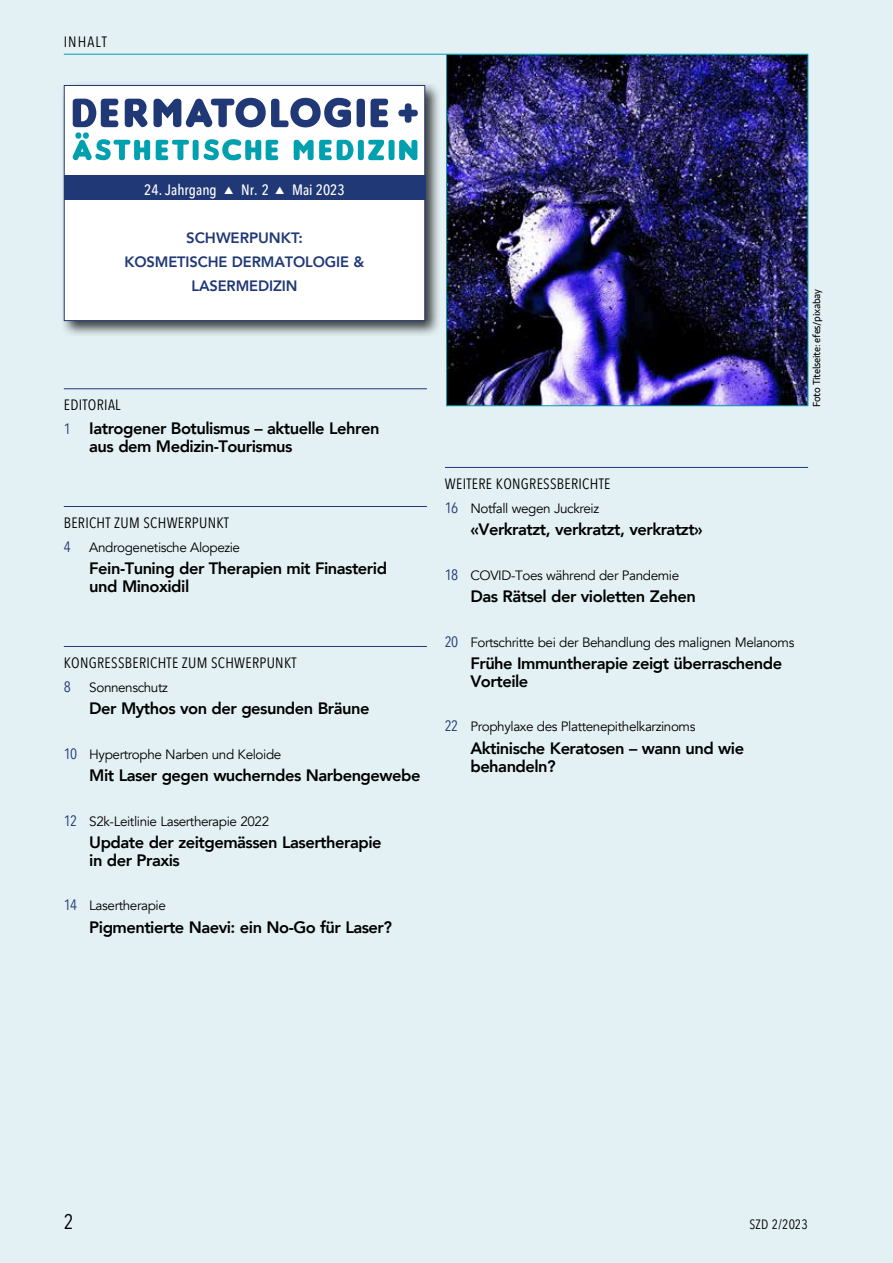
<style>
.page{position:relative;width:893px;height:1263px;background:#e4f1f4}
.page>*{position:absolute;margin:0;border:0;box-sizing:border-box;transform-origin:0 0}
.t1{font:21px "Avenir Next Condensed";color:#000}
.t2{font:800 16.5px/18px "Avenir";letter-spacing:-.03em;color:#000}
.t3{font:15px "Avenir Next Condensed";letter-spacing:.02em;color:#000}
.t4{font:800 15px/24px "Avenir";letter-spacing:-.01em;color:#203876;text-align:center}
.t5{font:500 15px "Avenir Next Condensed";color:#fff}
.t6{font:13.5px "Avenir";letter-spacing:-.03em;color:#000}
.t7{font:13.5px "Avenir Next Condensed";letter-spacing:.02em;color:#000}
.t8{font:10.5px "Seravek";letter-spacing:-.03em;color:#000}
.s1{font-family:"Avenir Next Condensed";font-weight:400;font-size:15px;color:#203876}
.s2{font-family:"Avenir Next Condensed";font-size:15px;color:#203876}
</style>
<div class="page">
<hr style="left:64px;top:388px;width:363px;height:1px;background:#203876">
<hr style="left:64px;top:506px;width:363px;height:1px;background:#203876">
<hr style="left:64px;top:646px;width:363px;height:1px;background:#203876">
<hr style="left:445px;top:467px;width:363px;height:1px;background:#203876">
<div style="left:60px;top:81px;width:382px;height:256px;background:#000;opacity:.75"></div>
<div style="left:64px;top:85px;width:361px;height:236px;background:#fff;border:1px solid #203876"></div>
<hr style="left:64px;top:54px;width:744px;height:1px;background:#00a0af">
<div style="left:357px;top:99px;width:8px;height:28px;background:#203876;border-radius:4px"></div>
<svg style="left:371px;top:99px;width:17px;height:28px"></svg>
<svg style="left:398px;top:103px;width:20px;height:20px"></svg>
<svg style="left:73px;top:98px;width:280px;height:62px"></svg>
<div style="left:358px;top:140px;width:6px;height:20px;background:#00a0af;border-radius:3px"></div>
<svg style="left:368px;top:140px;width:16px;height:20px"></svg>
<div style="left:389px;top:140px;width:6px;height:20px;background:#00a0af;border-radius:3px"></div>
<svg style="left:399px;top:140px;width:18px;height:20px"></svg>
<div style="left:64px;top:176px;width:361px;height:24px;background:#203876"></div>
<img style="left:448px;top:56px;width:358px;height:348px">
<div style="left:446px;top:54px;width:362px;height:352px;border:1px solid #00a0af"></div>
<p class="t3" style="left:64px;top:29px;width:45px">INHALT</p>
<p class="t5" style="left:144px;top:181px;width:202px">24. Jahrgang ▲ Nr. 2 ▲ Mai 2023</p>
<p class="t4" style="left:125px;top:225px;width:241px">SCHWERPUNKT:<br>KOSMETISCHE DERMATOLOGIE &amp;<br>LASERMEDIZIN</p>
<p class="t3" style="left:64px;top:392px;width:58px">EDITORIAL</p>
<p class="t2" style="left:89px;top:420px;width:292px;text-indent:-26px"><span class="s1">1</span> Iatrogener Botulismus – aktuelle Lehren aus dem Medizin-Tourismus</p>
<p class="t3" style="left:64px;top:510px;width:167px">BERICHT ZUM SCHWERPUNKT</p>
<p class="t6" style="left:64px;top:539px;width:178px"><span class="s2">4</span> Androgenetische Alopezie</p>
<p class="t2" style="left:89px;top:560px;width:299px">Fein-Tuning der Therapien mit Finasterid und Minoxidil</p>
<p class="t3" style="left:64px;top:650px;width:234px">KONGRESSBERICHTE ZUM SCHWERPUNKT</p>
<p class="t6" style="left:64px;top:679px;width:106px"><span class="s2">8</span> Sonnenschutz</p>
<p class="t2" style="left:89px;top:700px;width:282px">Der Mythos von der gesunden Bräune</p>
<p class="t6" style="left:64px;top:746px;width:219px"><span class="s2">10</span> Hypertrophe Narben und Keloide</p>
<p class="t2" style="left:89px;top:766px;width:333px">Mit Laser gegen wucherndes Narbengewebe</p>
<p class="t6" style="left:64px;top:813px;width:207px"><span class="s2">12</span> S2k-Leitlinie Lasertherapie 2022</p>
<p class="t2" style="left:89px;top:833px;width:294px">Update der zeitgemässen Lasertherapie in der Praxis</p>
<p class="t6" style="left:64px;top:898px;width:104px"><span class="s2">14</span> Lasertherapie</p>
<p class="t2" style="left:89px;top:918px;width:304px">Pigmentierte Naevi: ein No-Go für Laser?</p>
<p class="t8" style="left:809px;top:407px;width:119px;rotate:-90deg">Foto Titelseite: efes/pixabay</p>
<p class="t3" style="left:445px;top:471px;width:167px">WEITERE KONGRESSBERICHTE</p>
<p class="t6" style="left:445px;top:500px;width:156px"><span class="s2">16</span> Notfall wegen Juckreiz</p>
<p class="t2" style="left:470px;top:521px;width:234px">«Verkratzt, verkratzt, verkratzt»</p>
<p class="t6" style="left:445px;top:567px;width:236px"><span class="s2">18</span> COVID-Toes während der Pandemie</p>
<p class="t2" style="left:470px;top:587px;width:227px">Das Rätsel der violetten Zehen</p>
<p class="t6" style="left:445px;top:634px;width:351px"><span class="s2">20</span> Fortschritte bei der Behandlung des malignen Melanoms</p>
<p class="t2" style="left:470px;top:654px;width:313px">Frühe Immuntherapie zeigt überraschende<br>Vorteile</p>
<p class="t6" style="left:445px;top:719px;width:252px"><span class="s2">22</span> Prophylaxe des Plattenepithelkarzinoms</p>
<p class="t2" style="left:470px;top:739px;width:275px">Aktinische Keratosen – wann und wie behandeln?</p>
<p class="t1" style="left:64px;top:1203px;width:11px">2</p>
<p class="t7" style="left:749px;top:1212px;width:60px">SZD 2/2023</p>
</div>
